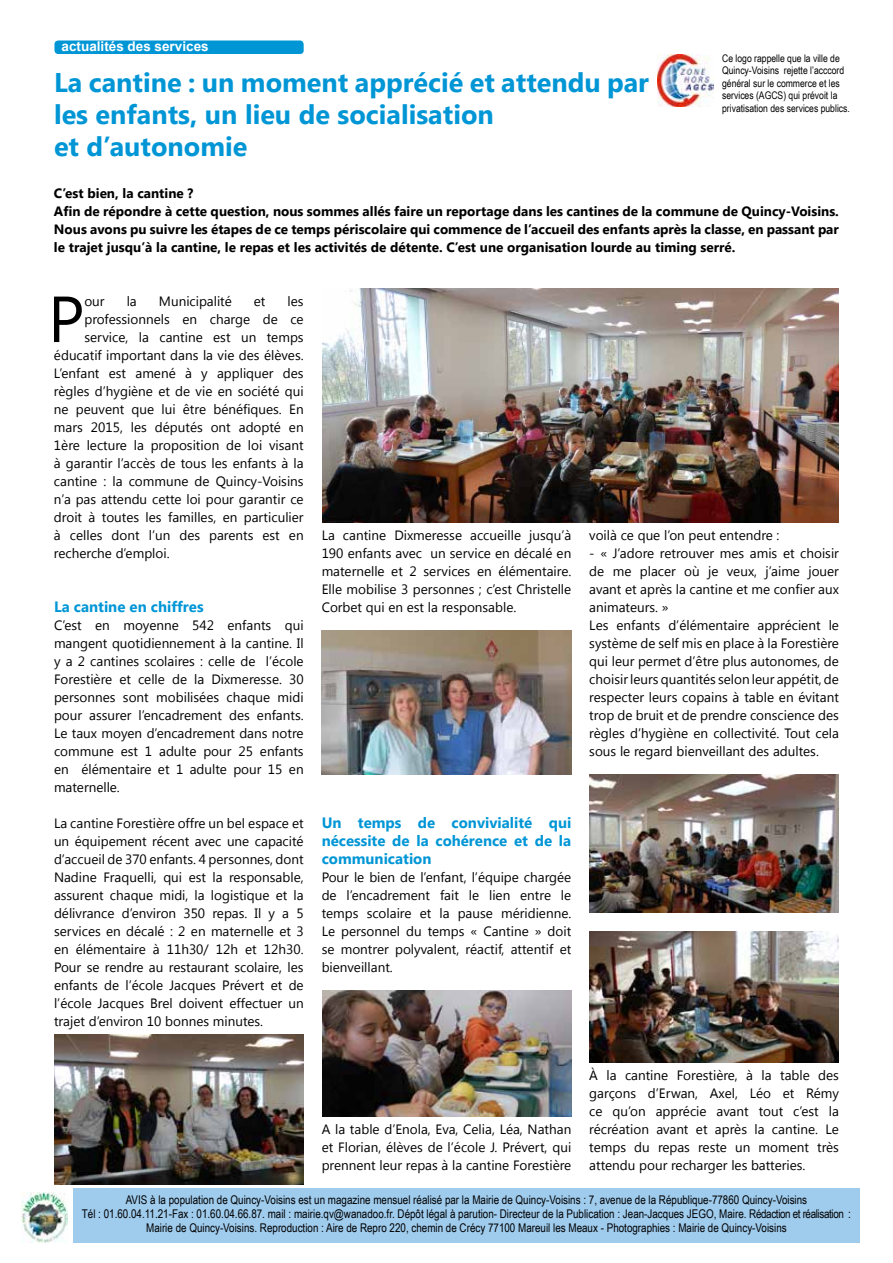
<style>
.page{position:relative;width:893px;height:1263px;background:#fff}
.page>*{position:absolute;margin:0;border:0;box-sizing:border-box;transform-origin:0 0}
.t1{font:64.95px "Segoe UI";color:#000}
.t2{font:700 27px/32.4px "Segoe UI";color:#0096d6}
.t3{font:700 15px/18px "Segoe UI";color:#0096d6;text-align:justify}
.t4{font:13.5px/18px "Segoe UI";color:#000;text-align:justify}
.t5{font:700 13.5px/18px "Segoe UI";color:#000}
.t6{font:700 13.5px "Arial";color:#fff}
.t7{font:12px/14.4px "Arial Narrow";color:#000;text-align:center}
.t8{font:10.5px/12.6px "Arial Narrow";color:#000}
</style>
<div class="page">
<div style="left:73px;top:1188px;width:787px;height:54px;background:#9fcbed"></div>
<img style="left:21px;top:1192px;width:46px;height:50px">
<img style="left:657px;top:55px;width:57px;height:52px">
<div style="left:54px;top:41px;width:250px;height:13px;background:#0096d6;border-radius:4px"></div>
<img style="left:322px;top:288px;width:517px;height:234px">
<img style="left:54px;top:1034px;width:250px;height:150px">
<img style="left:322px;top:630px;width:249px;height:144px">
<img style="left:322px;top:990px;width:249px;height:126px">
<img style="left:589px;top:932px;width:250px;height:130px">
<img style="left:589px;top:774px;width:250px;height:138px">
<p class="t6" style="left:62px;top:38px;width:149px">actualités des services</p>
<h2 class="t2" style="left:54px;top:64px;width:596px">La cantine : un moment apprécié et attendu par les enfants, un lieu de socialisation<br>et d’autonomie</h2>
<p class="t8" style="left:722px;top:51px;width:129px">Ce logo rappelle que la ville de<br>Quincy-Voisins rejette l’acccord général sur le commerce et les services (AGCS) qui prévoit la privatisation des services publics.</p>
<p class="t5" style="left:54px;top:183px;width:786px">C’est bien, la cantine ?<br>Afin de répondre à cette question, nous sommes allés faire un reportage dans les cantines de la commune de Quincy-Voisins.<br>Nous avons pu suivre les étapes de ce temps périscolaire qui commence de l’accueil des enfants après la classe, en passant par le trajet jusqu’à la cantine, le repas et les activités de détente. C’est une organisation lourde au timing serré.</p>
<h1 class="t1" style="left:48px;top:274px;width:38px">P</h1>
<p class="t4" style="left:84px;top:292px;width:22px">our</p>
<p class="t4" style="left:127px;top:292px;width:12px">la</p>
<p class="t4" style="left:159px;top:292px;width:74px">Municipalité</p>
<p class="t4" style="left:254px;top:292px;width:13px">et</p>
<p class="t4" style="left:288px;top:292px;width:18px">les</p>
<p class="t4" style="left:84px;top:310px;width:221px">professionnels en charge de ce</p>
<p class="t4" style="left:84px;top:328px;width:221px">service, la cantine est un temps</p>
<p class="t4" style="left:54px;top:346px;width:251px">éducatif important dans la vie des élèves.</p>
<p class="t4" style="left:54px;top:364px;width:251px">L’enfant est amené à y appliquer des</p>
<p class="t4" style="left:54px;top:382px;width:251px">règles d’hygiène et de vie en société qui</p>
<p class="t4" style="left:54px;top:400px;width:251px">ne peuvent que lui être bénéfiques. En</p>
<p class="t4" style="left:54px;top:418px;width:251px">mars 2015, les députés ont adopté en</p>
<p class="t4" style="left:54px;top:436px;width:251px">1ère lecture la proposition de loi visant</p>
<p class="t4" style="left:54px;top:454px;width:251px">à garantir l’accès de tous les enfants à la</p>
<p class="t4" style="left:54px;top:472px;width:251px">cantine : la commune de Quincy-Voisins</p>
<p class="t4" style="left:54px;top:490px;width:251px">n’a pas attendu cette loi pour garantir ce</p>
<p class="t4" style="left:54px;top:508px;width:251px">droit à toutes les familles, en particulier</p>
<p class="t4" style="left:54px;top:526px;width:251px">à celles dont l’un des parents est en</p>
<p class="t4" style="left:54px;top:544px;width:117px">recherche d’emploi.</p>
<p class="t3" style="left:54px;top:597px;width:151px">La cantine en chiffres</p>
<p class="t4" style="left:54px;top:616px;width:251px">C’est en moyenne 542 enfants qui mangent quotidiennement à la cantine. Il y a 2 cantines scolaires : celle de l’école Forestière et celle de la Dixmeresse. 30 personnes sont mobilisées chaque midi pour assurer l’encadrement des enfants.<br>Le taux moyen d’encadrement dans notre commune est 1 adulte pour 25 enfants en élémentaire et 1 adulte pour 15 en maternelle.</p>
<p class="t4" style="left:54px;top:814px;width:251px">La cantine Forestière offre un bel espace et un équipement récent avec une capacité d’accueil de 370 enfants. 4 personnes, dont Nadine Fraquelli, qui est la responsable, assurent chaque midi, la logistique et la délivrance d’environ 350 repas. Il y a 5 services en décalé : 2 en maternelle et 3 en élémentaire à 11h30/ 12h et 12h30.<br>Pour se rendre au restaurant scolaire, les enfants de l’école Jacques Prévert et de l’école Jacques Brel doivent effectuer un trajet d’environ 10 bonnes minutes.</p>
<p class="t4" style="left:322px;top:526px;width:251px">La cantine Dixmeresse accueille jusqu’à 190 enfants avec un service en décalé en maternelle et 2 services en élémentaire.<br>Elle mobilise 3 personnes ; c’est Christelle Corbet qui en est la responsable.</p>
<p class="t3" style="left:322px;top:813px;width:251px">Un temps de convivialité qui nécessite de la cohérence et de la communication</p>
<p class="t4" style="left:322px;top:868px;width:251px">Pour le bien de l’enfant, l’équipe chargée de l’encadrement fait le lien entre le temps scolaire et la pause méridienne.<br>Le personnel du temps « Cantine » doit se montrer polyvalent, réactif, attentif et bienveillant.</p>
<p class="t4" style="left:322px;top:1120px;width:251px">A la table d’Enola, Eva, Celia, Léa, Nathan et Florian, élèves de l’école J. Prévert, qui prennent leur repas à la cantine Forestière</p>
<p class="t4" style="left:589px;top:526px;width:192px">voilà ce que l’on peut entendre :</p>
<p class="t4" style="left:589px;top:544px;width:251px;text-align:left">- « J’adore retrouver mes amis et choisir de me placer où je veux, j’aime jouer avant et après la cantine et me confier aux animateurs. »<br>Les enfants d’élémentaire apprécient le système de self mis en place à la Forestière qui leur permet d’être plus autonomes, de choisir leurs quantités selon leur appétit, de respecter leurs copains à table en évitant trop de bruit et de prendre conscience des règles d’hygiène en collectivité. Tout cela sous le regard bienveillant des adultes.</p>
<p class="t4" style="left:589px;top:1066px;width:251px">À la cantine Forestière, à la table des garçons d’Erwan, Axel, Léo et Rémy ce qu’on apprécie avant tout c’est la récréation avant et après la cantine. Le temps du repas reste un moment très attendu pour recharger les batteries.</p>
<p class="t7" style="left:82px;top:1192px;width:771px">AVIS à la population de Quincy-Voisins est un magazine mensuel réalisé par la Mairie de Quincy-Voisins : 7, avenue de la République-77860 Quincy-Voisins<br>Tél : 01.60.04.11.21-Fax : 01.60.04.66.87. mail : mairie.qv@wanadoo.fr. Dépôt légal à parution- Directeur de la Publication : Jean-Jacques JEGO, Maire. Rédaction et réalisation :<br>Mairie de Quincy-Voisins. Reproduction : Aire de Repro 220, chemin de Crécy 77100 Mareuil les Meaux - Photographies : Mairie de Quincy-Voisins</p>
</div>
